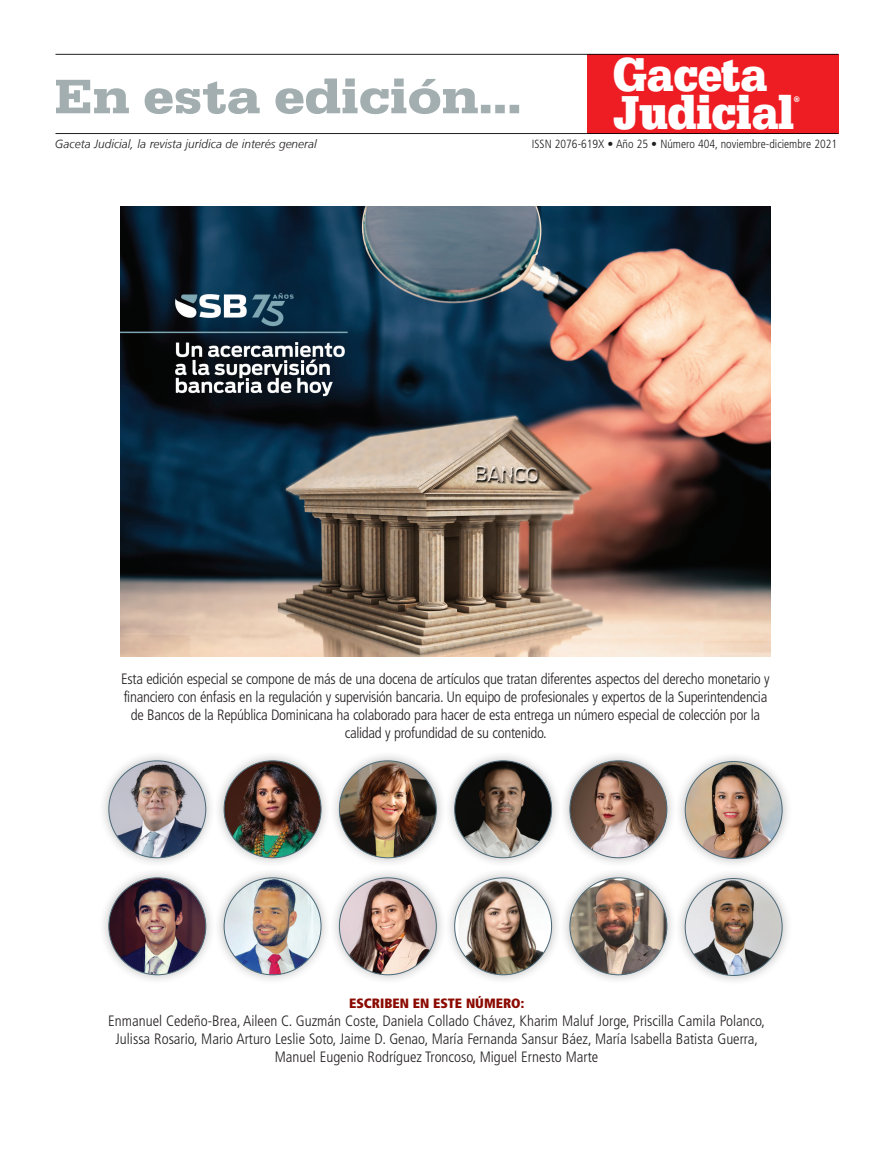
<style>
.page{position:relative;width:891px;height:1161px;background:#fff}
.page>*{position:absolute;margin:0;border:0;box-sizing:border-box;transform-origin:0 0}
.t1{font:50.1px "URW Egyptienne T Bold Extr Wide";color:#a2aeaf}
.t2{font:49.35px/37.7px "URW Egyptienne T Bold Extr Narr";letter-spacing:-.01em;color:#fff}
.t3{font:300 condensed 15px/18px "Frutiger";letter-spacing:-.02em;color:#231f20;text-align:center}
.t4{font:300 condensed 15px/18px "Frutiger";color:#231f20;text-align:center}
.t5{font:900 condensed 13.5px "Frutiger";color:#8b0a02}
.t6{font:300 condensed 11.85px "Frutiger";color:#231f20}
.t7{font:italic 300 11.85px "Frutiger LT Com";color:#231f20}
.t8{font:8.4px "URW Egyptienne T Bold Extr Narr";color:#fff}
</style>
<div class="page">
<hr style="left:55px;top:54px;width:783px;height:1px;background:#231f20">
<hr style="left:55px;top:133px;width:783px;height:1px;background:#231f20">
<div style="left:587px;top:54px;width:251px;height:79px;background:#ee1d23"></div>
<div style="left:99px;top:751px;width:117px;height:117px;background:#231f20;opacity:.3"></div>
<img style="left:109px;top:761px;width:97px;height:97px;border-radius:48px">
<div style="left:214px;top:751px;width:117px;height:117px;background:#231f20;opacity:.3"></div>
<img style="left:224px;top:761px;width:97px;height:97px;border-radius:48px">
<div style="left:329px;top:751px;width:117px;height:117px;background:#231f20;opacity:.3"></div>
<img style="left:339px;top:761px;width:97px;height:97px;border-radius:48px">
<div style="left:445px;top:751px;width:117px;height:117px;background:#231f20;opacity:.3"></div>
<img style="left:455px;top:761px;width:97px;height:97px;border-radius:48px">
<div style="left:560px;top:751px;width:117px;height:117px;background:#231f20;opacity:.3"></div>
<img style="left:570px;top:761px;width:97px;height:97px;border-radius:48px">
<div style="left:560px;top:868px;width:117px;height:117px;background:#231f20;opacity:.3"></div>
<img style="left:570px;top:878px;width:97px;height:97px;border-radius:48px">
<div style="left:675px;top:751px;width:117px;height:118px;background:#231f20;opacity:.3"></div>
<img style="left:685px;top:762px;width:97px;height:96px;border-radius:48px">
<div style="left:675px;top:868px;width:117px;height:118px;background:#231f20;opacity:.3"></div>
<img style="left:685px;top:879px;width:97px;height:96px;border-radius:48px">
<div style="left:99px;top:868px;width:117px;height:117px;background:#231f20;opacity:.3"></div>
<img style="left:109px;top:878px;width:97px;height:97px;border-radius:48px">
<div style="left:214px;top:868px;width:117px;height:117px;background:#231f20;opacity:.3"></div>
<img style="left:224px;top:878px;width:97px;height:97px;border-radius:48px">
<div style="left:329px;top:868px;width:117px;height:117px;background:#231f20;opacity:.3"></div>
<img style="left:339px;top:878px;width:97px;height:97px;border-radius:48px">
<div style="left:445px;top:868px;width:117px;height:117px;background:#231f20;opacity:.3"></div>
<img style="left:459px;top:878px;width:92px;height:97px">
<img style="left:121px;top:207px;width:649px;height:450px">
<h2 class="t2" style="left:613px;top:55px;width:183px">Gaceta<br>Judicial</h2>
<h1 class="t1" style="left:54px;top:67px;width:469px">En esta edición…</h1>
<p class="t7" style="left:55px;top:137px;width:263px">Gaceta Judicial, la revista jurídica de interés general</p>
<p class="t6" style="left:532px;top:137px;width:307px">ISSN 2076-619X • Año 25 • Número 404, noviembre-diciembre 2021</p>
<p class="t8" style="left:794px;top:94px;width:8px">®</p>
<p class="t3" style="left:121px;top:670px;width:650px">Esta edición especial se compone de más de una docena de artículos que tratan diferentes aspectos del derecho monetario y financiero con énfasis en la regulación y supervisión bancaria. Un equipo de profesionales y expertos de la Superintendencia de Bancos de la República Dominicana ha colaborado para hacer de esta entrega un número especial de colección por la calidad y profundidad de su contenido.</p>
<p class="t5" style="left:349px;top:995px;width:177px">ESCRIBEN EN ESTE NÚMERO:</p>
<p class="t4" style="left:108px;top:1012px;width:658px">Enmanuel Cedeño-Brea, Aileen C. Guzmán Coste, Daniela Collado Chávez, Kharim Maluf Jorge, Priscilla Camila Polanco,<br>Julissa Rosario, Mario Arturo Leslie Soto, Jaime D. Genao, María Fernanda Sansur Báez, María Isabella Batista Guerra,<br>Manuel Eugenio Rodríguez Troncoso, Miguel Ernesto Marte</p>
</div>
